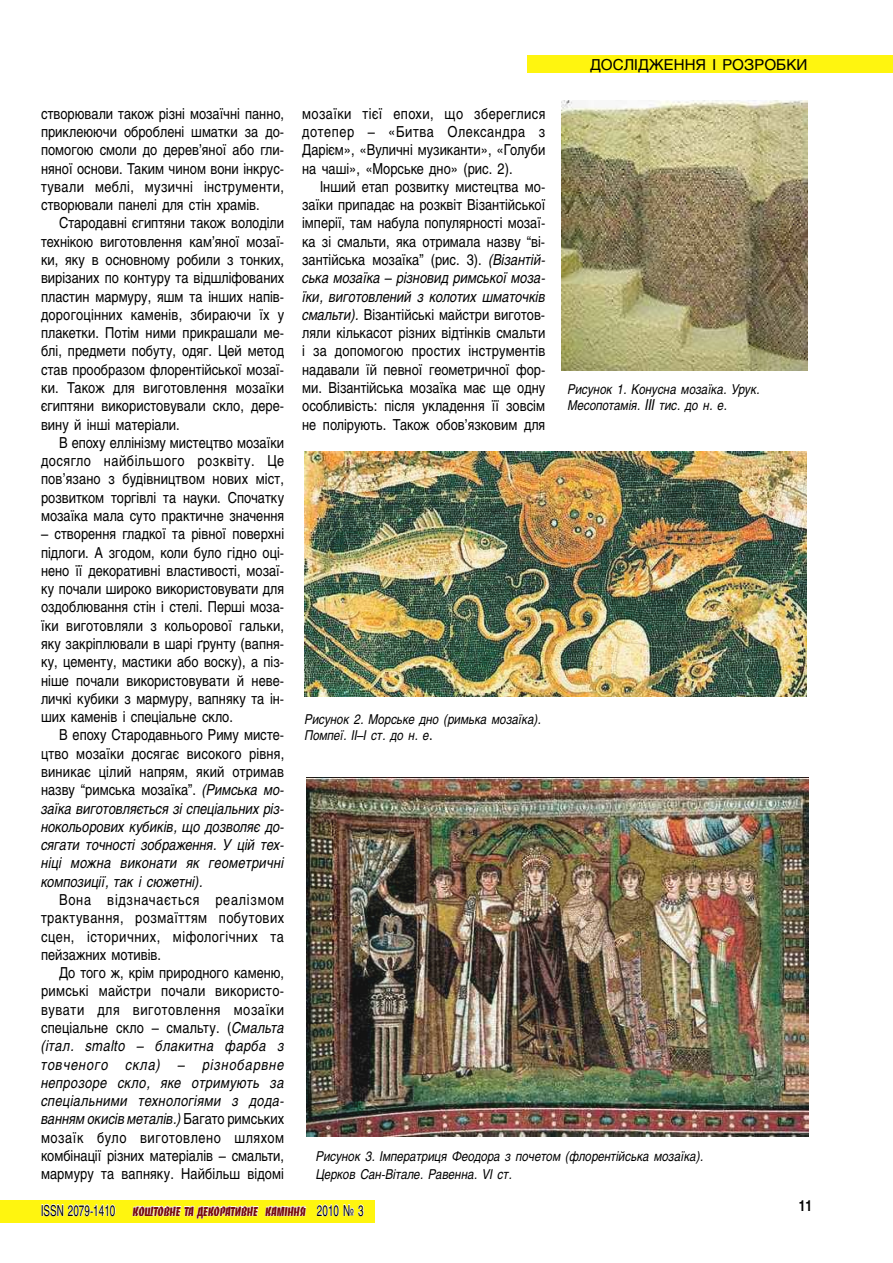
<style>
.page{position:relative;width:893px;height:1263px;background:#fff}
.page>*{position:absolute;margin:0;border:0;box-sizing:border-box;transform-origin:0 0}
.t1{font:15px/18.3px "Helios";color:#000;text-align:justify;scale:.85 1}
.t2{font:italic 15px/18.3px "Helios";letter-spacing:.02em;color:#000;text-align:justify;scale:.85 1}
.t3{font:15px "Helios";color:#000}
.t4{font:700 15px "Helios";color:#000;scale:.8 1}
.t5{font:italic 13.5px/16.5px "Helios";color:#000;scale:.85 1}
.t6{font:13.5px "Banco Heavy C";color:#780b0f;scale:.8 1}
.s1{font-style:normal}
.s2{font-style:italic}
.s3{font-size:15px}
.s4{font-style:normal;font-size:15px}
.s5{font-family:"Helios";font-size:15px;color:#000}
</style>
<div class="page">
<div style="left:0;top:1200px;width:374px;height:23px;background:#fff50f"></div>
<svg style="left:132px;top:1205px;width:127px;height:14px"></svg>
<svg style="left:265px;top:1205px;width:41px;height:11px"></svg>
<svg style="left:316px;top:1204px;width:48px;height:12px"></svg>
<svg style="left:42px;top:1204px;width:74px;height:12px"></svg>
<div style="left:527px;top:55px;width:366px;height:17px;background:#fff50f"></div>
<img style="left:305px;top:452px;width:501px;height:244px">
<img style="left:561px;top:100px;width:247px;height:270px">
<img style="left:307px;top:777px;width:502px;height:359px">
<p class="t1" style="left:41px;top:104px;width:288px">створювали також різні мозаїчні панно, приклеюючи оброблені шматки за до&shy;помогою смоли до дерев’яної або гли&shy;няної основи. Таким чином вони інкрус&shy;тували меблі, музичні інструменти, створювали панелі для стін храмів.</p>
<p class="t1" style="left:41px;top:214px;width:288px;text-indent:18px">Стародавні єгиптяни також володіли технікою виготовлення кам’яної мозаї&shy;ки, яку в основному робили з тонких, вирізаних по контуру та відшліфованих пластин мармуру, яшм та інших напів&shy;дорогоцінних каменів, збираючи їх у плакетки. Потім ними прикрашали ме&shy;блі, предмети побуту, одяг. Цей метод став прообразом флорентійської мозаї&shy;ки. Також для виготовлення мозаїки єгиптяни використовували скло, дере&shy;вину й інші матеріали.</p>
<p class="t1" style="left:41px;top:433px;width:288px;text-indent:18px">В епоху еллінізму мистецтво мозаїки досягло найбільшого розквіту. Це пов’язано з будівництвом нових міст, розвитком торгівлі та науки. Спочатку мозаїка мала суто практичне значення</p>
<p class="t1" style="left:41px;top:525px;width:288px">– створення гладкої та рівної поверхні підлоги. А згодом, коли було гідно оці&shy;нено її декоративні властивості, мозаї&shy;ку почали широко використовувати для оздоблювання стін і стелі. Перші моза&shy;їки виготовляли з кольорової гальки, яку закріплювали в шарі ґрунту (вапня&shy;ку, цементу, мастики або воску), а піз&shy;ніше почали використовувати й неве&shy;личкі кубики з мармуру, вапняку та ін&shy;ших каменів і спеціальне скло.</p>
<p class="t2" style="left:41px;top:726px;width:288px;text-indent:18px"><span class="s1">В епоху Стародавнього Риму мисте&shy;цтво мозаїки досягає високого рівня, виникає цілий напрям, який отримав назву “римська мозаїка”.</span> (Римська мо&shy;заїка виготовляється зі спеціальних різ&shy;нокольорових кубиків, що дозволяє до&shy;сягати точності зображення. У цій тех&shy;ніці можна виконати як геометричні композиції, так і сюжетні).</p>
<p class="t1" style="left:41px;top:890px;width:288px;text-indent:18px">Вона відзначається реалізмом трактування, розмаїттям побутових сцен, історичних, міфологічних та пейзажних мотивів.</p>
<p class="t1" style="left:41px;top:963px;width:288px;text-indent:18px">До того ж, крім природного каменю, римські майстри почали використо&shy;вувати для виготовлення мозаїки спеціальне скло – смальту. (<span class="s2">Смальта (італ. smalto – блакитна фарба з товченого скла) – різнобарвне непрозоре скло, яке отримують за спеціальними технологіями з дода&shy;ванням окисів металів.)</span> Багато римських мозаїк було виготовлено шляхом комбінації різних матеріалів – смальти, мармуру та вапняку. Найбільш відомі</p>
<p class="t1" style="left:302px;top:104px;width:288px">мозаїки тієї епохи, що збереглися дотепер – «Битва Олександра з Дарієм», «Вуличні музиканти», «Голуби на чаші», «Морське дно» (рис. 2).</p>
<p class="t1" style="left:302px;top:177px;width:288px;text-indent:18px">Інший етап розвитку мистецтва мо&shy;заїки припадає на розквіт Візантійської імперії, там набула популярності мозаї&shy;ка зі смальти, яка отримала назву “ві&shy;зантійська мозаїка” (рис. 3). <span class="s2">(Візантій&shy;ська мозаїка – різновид римської моза&shy;їки, виготовлений з колотих шматочків смальти).</span> Візантійські майстри виготов&shy;ляли кількасот різних відтінків смальти і за допомогою простих інструментів надавали їй певної геометричної фор&shy;ми. Візантійська мозаїка має ще одну особливість: після укладення її зовсім не полірують. Також обов’язковим для</p>
<p class="t3" style="left:590px;top:55px;width:219px">ДОСЛІДЖЕННЯ І РОЗРОБКИ</p>
<p class="t5" style="left:568px;top:380px;width:227px">Рисунок 1. Конусна мозаїка. Урук.<br>Месопотамія. <span class="s3">III</span> тис. до н. е.</p>
<p class="t5" style="left:305px;top:711px;width:280px">Рисунок 2. Морське дно (римька мозаїка).<br>Помпеї. II–I ст. до н. е<span class="s4">.</span></p>
<p class="t5" style="left:316px;top:1147px;width:457px;line-height:18.3px">Рисунок 3. Імператриця Феодора з почетом (флорентійська мозаїка).<br>Церков Сан-Вітале. Равенна. VI ст.</p>
<p class="t6" style="left:41px;top:1203px;width:405px"><span class="s5">ISSN 2079-1410</span> коштовне та декоративне каміння <span class="s5">2010 № 3</span></p>
<p class="t4" style="left:799px;top:1197px;width:18px">11</p>
</div>
